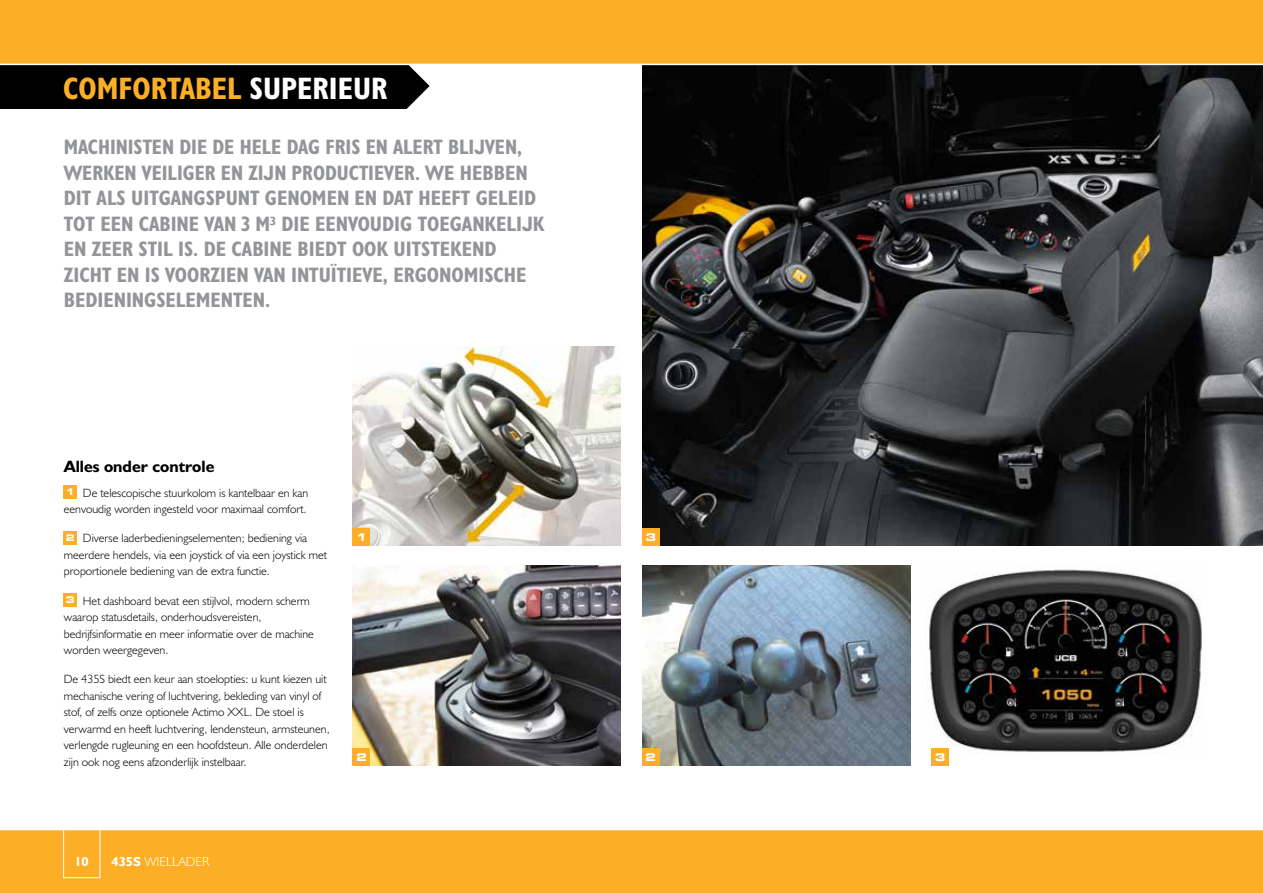
<style>
.page{position:relative;width:1263px;height:893px;background:#fff}
.page>*{position:absolute;margin:0;border:0;box-sizing:border-box;transform-origin:0 0}
.t1{font:31.2px "JCB Bold Condensed";color:#fcaf26}
.t2{font:31.2px "JCB Bold Condensed";color:#fff}
.t3{font:21px/25.5px "JCB Bold Condensed";color:#939598}
.t4{font:16.5px "JCB Bold";color:#000}
.t5{font:13.2px "JCB Light";color:#fff}
.t6{font:13.2px "JCB Bold";color:#fff}
.t7{font:12px/16.5px "JCB Light";color:#000}
.t8{font:700 expanded 10.5px "Square 721 BT";color:#fff}
.s1{font-family:"Square 721 BT";font-weight:700;font-stretch:expanded;font-size:9.15px;color:#fff}
.s2{font-family:"JCB Bold"}
</style>
<div class="page">
<svg style="left:407px;top:65px;width:23px;height:44px"></svg>
<div style="left:0;top:52px;width:407px;height:57px;background:#000"></div>
<div style="left:0;top:829px;width:1263px;height:64px;background:#fcaf26"></div>
<img style="left:642px;top:65px;width:621px;height:481px">
<div style="left:0;top:0;width:1263px;height:64px;background:#fcaf26"></div>
<hr style="left:0;top:64px;width:1263px;height:1px;background:#fff">
<div style="left:64px;top:485px;width:13px;height:13px;background:#fcaf26"></div>
<div style="left:64px;top:531px;width:13px;height:13px;background:#fcaf26"></div>
<div style="left:64px;top:593px;width:13px;height:13px;background:#fcaf26"></div>
<img style="left:353px;top:566px;width:268px;height:199px">
<div style="left:353px;top:748px;width:17px;height:17px;background:#fcaf26"></div>
<img style="left:642px;top:566px;width:268px;height:199px">
<div style="left:642px;top:748px;width:17px;height:17px;background:#fcaf26"></div>
<div style="left:63px;top:819px;width:37px;height:59px;border:1px solid #fff"></div>
<img style="left:925px;top:569px;width:277px;height:186px">
<div style="left:932px;top:748px;width:17px;height:17px;background:#fcaf26"></div>
<div style="left:642px;top:529px;width:17px;height:17px;background:#fcaf26"></div>
<img style="left:353px;top:346px;width:268px;height:199px">
<div style="left:353px;top:528px;width:17px;height:17px;background:#fcaf26"></div>
<hr style="left:0;top:829px;width:1263px;height:1px;background:#fff">
<h1 class="t1" style="left:63px;top:69px;width:18px">COMFORT</h1>
<h1 class="t1" style="left:180px;top:69px;width:32px">ABEL</h1>
<h1 class="t2" style="left:249px;top:69px;width:64px">SUPERIEUR</h1>
<p class="t3" style="left:64px;top:134px;width:482px">MACHINISTEN DIE DE HELE DAG FRIS EN ALERT BLIJVEN, WERKEN VEILIGER EN ZIJN PRODUCTIEVER. WE HEBBEN DIT ALS UITGANGSPUNT GENOMEN EN DAT HEEFT GELEID TOT EEN CABINE VAN 3 M³ DIE EENVOUDIG TOEGANKELIJK EN ZEER STIL IS. DE CABINE BIEDT OOK UITSTEKEND ZICHT EN IS VOORZIEN VAN INTUÏTIEVE, ERGONOMISCHE BEDIENINGSELEMENTEN.</p>
<h3 class="t4" style="left:64px;top:456px;width:152px">Alles onder controle</h3>
<p class="t7" style="left:64px;top:484px;width:246px"><span class="s1">1</span> De telescopische stuurkolom is kantelbaar en kan eenvoudig worden ingesteld voor maximaal comfort.</p>
<p class="t7" style="left:64px;top:530px;width:265px"><span class="s1">2</span> Diverse laderbedieningselementen; bediening via meerdere hendels, via een joystick of via een joystick met proportionele bediening van de extra functie.</p>
<p class="t7" style="left:64px;top:592px;width:252px"><span class="s1">3</span> H et dashboard bevat een stijlvol, modern scherm waarop statusdetails, onderhoudsvereisten, bedrijfsinformatie en meer informatie over de machine worden weergegeven.</p>
<p class="t7" style="left:64px;top:671px;width:267px">De 435S biedt een keur aan stoelopties: u kunt kiezen uit mechanische vering of luchtvering, bekleding van vinyl of stof, of zelfs onze optionele Actimo XXL. De stoel is verwarmd en heeft luchtvering, lendensteun, armsteunen, verlengde rugleuning en een hoofdsteun. Alle onderdelen zijn ook nog eens afzonderlijk instelbaar.</p>
<p class="t8" style="left:356px;top:531px;width:12px">1</p>
<p class="t8" style="left:646px;top:531px;width:12px">3</p>
<p class="t8" style="left:356px;top:751px;width:12px">2</p>
<p class="t8" style="left:645px;top:751px;width:12px">2</p>
<p class="t6" style="left:74px;top:853px;width:16px">10</p>
<p class="t5" style="left:112px;top:853px;width:99px"><span class="s2">435S</span> WIELLADER</p>
<p class="t8" style="left:935px;top:751px;width:12px">3</p>
</div>
